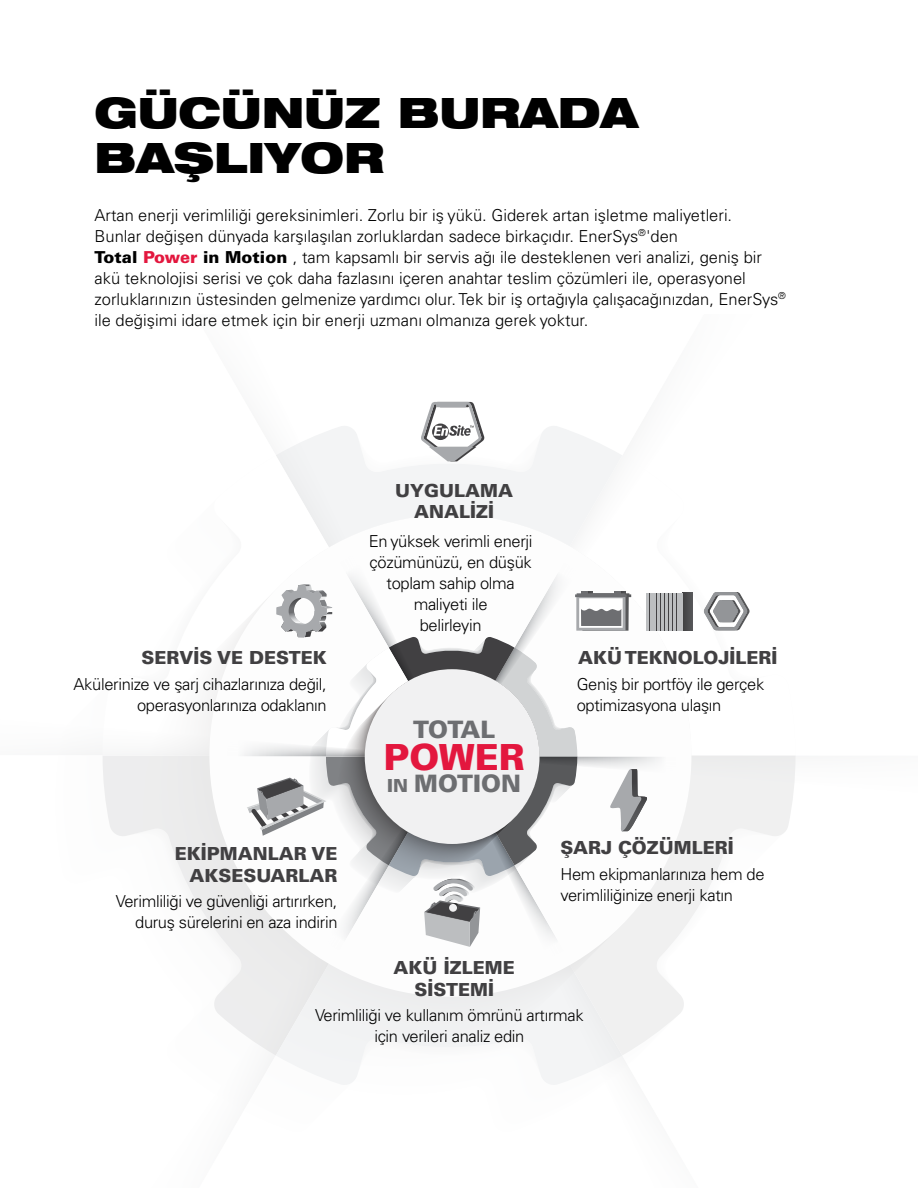
<style>
.page{position:relative;width:918px;height:1188px;background:#fff}
.page>*{position:absolute;margin:0;border:0;box-sizing:border-box;transform-origin:0 0}
.t1{font:900 expanded 42px/45px "Helvetica Neue LT Pro";color:#000}
.t2{font:900 36px "Univers LT Pro 75";color:#e3173e}
.t3{font:900 24px "Univers LT Pro 75";color:#6d6e71}
.t4{font:900 18px/21.6px "Univers LT Pro 75";color:#414042;text-align:center}
.t5{font:300 16.5px/21px "Univers LT Pro 45";color:#000}
.t6{font:300 16.5px/21px "Univers LT Pro 45";letter-spacing:-.02em;color:#000;text-align:center}
.s1{font-family:"Univers LT Pro 75";font-weight:900}
.s2{font-family:"Univers LT Pro 75";font-weight:900;color:#e3173e}
.s3{font-size:18px}
</style>
<div class="page">
<svg style="left:449px;top:401px;width:173px;height:114px"></svg>
<svg style="left:276px;top:401px;width:173px;height:114px"></svg>
<svg style="left:214px;top:515px;width:470px;height:556px"></svg>
<svg style="left:357px;top:402px;width:184px;height:70px"></svg>
<svg style="left:90px;top:516px;width:706px;height:479px"></svg>
<h1 class="t1" style="left:94px;top:89px;width:545px">GÜCÜNÜZ BURADA<br>BAŞLIYOR</h1>
<p class="t5" style="left:94px;top:205px;width:693px">Artan enerji verimliliği gereksinimleri. Zorlu bir iş yükü. Giderek artan işletme maliyetleri.<br>Bunlar değişen dünyada karşılaşılan zorluklardan sadece birkaçıdır. EnerSys<sup>®</sup>'den<br><span class="s1">Total</span> <span class="s2">Power</span> <span class="s1">in Motion</span> , tam kapsamlı bir servis ağı ile desteklenen veri analizi, geniş bir akü teknolojisi serisi ve çok daha fazlasını içeren anahtar teslim çözümleri ile, operasyonel zorluklarınızın üstesinden gelmenize yardımcı olur. Tek bir iş ortağıyla çalışacağınızdan, EnerSys<sup>® </sup>ile değişimi idare etmek için bir enerji uzmanı olmanıza gerek yoktur.</p>
<p class="t4" style="left:395px;top:479px;width:119px">UYGULAMA<br>ANALİZİ</p>
<p class="t6" style="left:369px;top:531px;width:165px">En yüksek verimli enerji çözümünüzü, en düşük toplam sahip olma maliyeti ile<br>belirleyin</p>
<p class="t4" style="left:142px;top:646px;width:187px">SERVİS VE DESTEK</p>
<p class="t4" style="left:578px;top:646px;width:201px">AKÜ TEKNOLOJILERI</p>
<p class="t6" style="left:74px;top:673px;width:255px;text-align:right">Akülerinize ve şarj cihazlarınıza değil, operasyonlarınıza odaklanın</p>
<p class="t6" style="left:577px;top:673px;width:189px;text-align:left">Geniş bir portföy ile gerçek optimizasyona ulaşın</p>
<h3 class="t3" style="left:413px;top:713px;width:83px">TOTAL</h3>
<h2 class="t2" style="left:384px;top:732px;width:143px">POWER</h2>
<h3 class="t3" style="left:387px;top:767px;width:135px"><span class="s3">IN</span> MOTION</h3>
<p class="t4" style="left:175px;top:842px;width:164px;text-align:right">EKİPMANLAR VE<br>AKSESUARLAR</p>
<p class="t6" style="left:116px;top:891px;width:223px;text-align:right">Verimliliği ve güvenliği artırırken, duruş sürelerini en aza indirin</p>
<p class="t4" style="left:561px;top:836px;width:173px">ŞARJ ÇÖZÜMLERİ</p>
<p class="t6" style="left:561px;top:864px;width:206px;text-align:left">Hem ekipmanlarınıza hem de verimliliğinize enerji katın</p>
<p class="t4" style="left:394px;top:956px;width:123px">AKÜ İZLEME<br>SİSTEMİ</p>
<p class="t6" style="left:315px;top:1004px;width:270px">Verimliliği ve kullanım ömrünü artırmak için verileri analiz edin</p>
</div>
